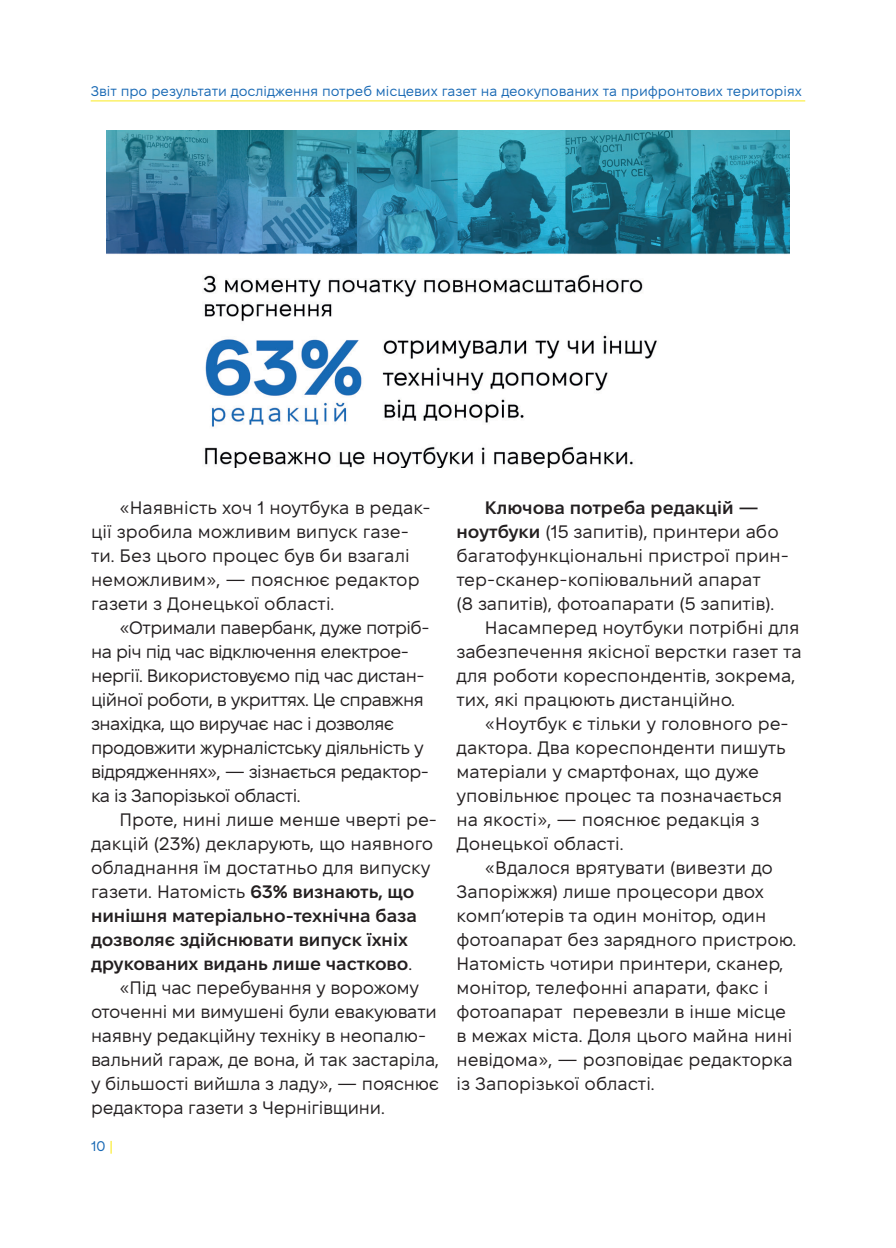
<style>
.page{position:relative;width:896px;height:1248px;background:#fff}
.page>*{position:absolute;margin:0;border:0;box-sizing:border-box;transform-origin:0 0}
.Main_text{font:18px/24px "Mac Paw Fixel Display";color:#231f20}
.Main_text-2{font:18px/24px "Mac Paw Fixel Display";letter-spacing:-.03em;color:#231f20}
.t1{font:14px "Mac Paw Fixel Display";color:#1768b4}
.s1{font-weight:600}
.s2{color:#faea1b}
</style>
<div class="page">
<hr style="left:91px;top:100px;width:714px;height:1px;background:#faea1b">
<img style="left:106px;top:130px;width:684px;height:337px">
<p class="t1" style="left:91px;top:83px;width:712px">Звіт про результати дослідження потреб місцевих газет на деокупованих та прифронтових територіях</p>
<p class="Main_text" style="left:91px;top:495px;width:341px;text-indent:28px">«Наявність хоч 1 ноутбука в редак&shy;ції зробила можливим випуск газе&shy;ти. Без цього процес був би взагалі неможливим», — пояснює редактор газети з Донецької області.</p>
<p class="Main_text-2" style="left:91px;top:615px;width:340px;text-indent:28px">«Отримали павербанк, дуже потріб&shy;на річ під час відключення електрое&shy;нергії. Використовуємо під час дистан&shy;ційної роботи, в укриттях. Це справжня знахідка, що виручає нас і дозволяє продовжити журналістську діяльність у відрядженнях», — зізнається редактор&shy;ка із Запорізької області.</p>
<p class="Main_text" style="left:91px;top:807px;width:347px;text-indent:28px">Проте, нині лише менше чверті ре&shy;дакцій (23%) декларують, що наявного обладнання їм достатньо для випуску газети. Натомість <span class="s1">63% визнають, що нинішня матеріально-технічна база дозволяє здійснювати випуск їхніх друкованих видань лише частково</span>.</p>
<p class="Main_text" style="left:91px;top:975px;width:350px;text-indent:28px">«Під час перебування у ворожому оточенні ми вимушені були евакуювати наявну редакційну техніку в неопалю&shy;вальний гараж, де вона, й так застаріла, у більшості вийшла з ладу», — пояснює редактора газети з Чернігівщини.</p>
<p class="t1" style="left:91px;top:1138px;width:24px">10 <span class="s2">|</span></p>
<p class="Main_text" style="left:456px;top:495px;width:334px;text-indent:28px"><span class="s1">Ключова потреба редакцій — ноутбуки</span> (15 запитів), принтери або багатофункціональні пристрої прин&shy;тер-сканер-копіювальний апарат<br>(8 запитів), фотоапарати (5 запитів).</p>
<p class="Main_text" style="left:456px;top:615px;width:347px;text-indent:28px">Насамперед ноутбуки потрібні для забезпечення якісної верстки газет та для роботи кореспондентів, зокрема, тих, які працюють дистанційно.</p>
<p class="Main_text" style="left:456px;top:711px;width:334px;text-indent:28px">«Ноутбук є тільки у головного ре&shy;дактора. Два кореспонденти пишуть матеріали у смартфонах, що дуже уповільнює процес та позначається на якості», — пояснює редакція з<br>Донецької області.</p>
<p class="Main_text" style="left:456px;top:855px;width:341px;text-indent:28px">«Вдалося врятувати (вивезти до Запоріжжя) лише процесори двох комп’ютерів та один монітор, один фотоапарат без зарядного пристрою.<br>Натомість чотири принтери, сканер, монітор, телефонні апарати, факс і фотоапарат перевезли в інше місце в межах міста. Доля цього майна нині невідома», — розповідає редакторка із Запорізької області.</p>
</div>
